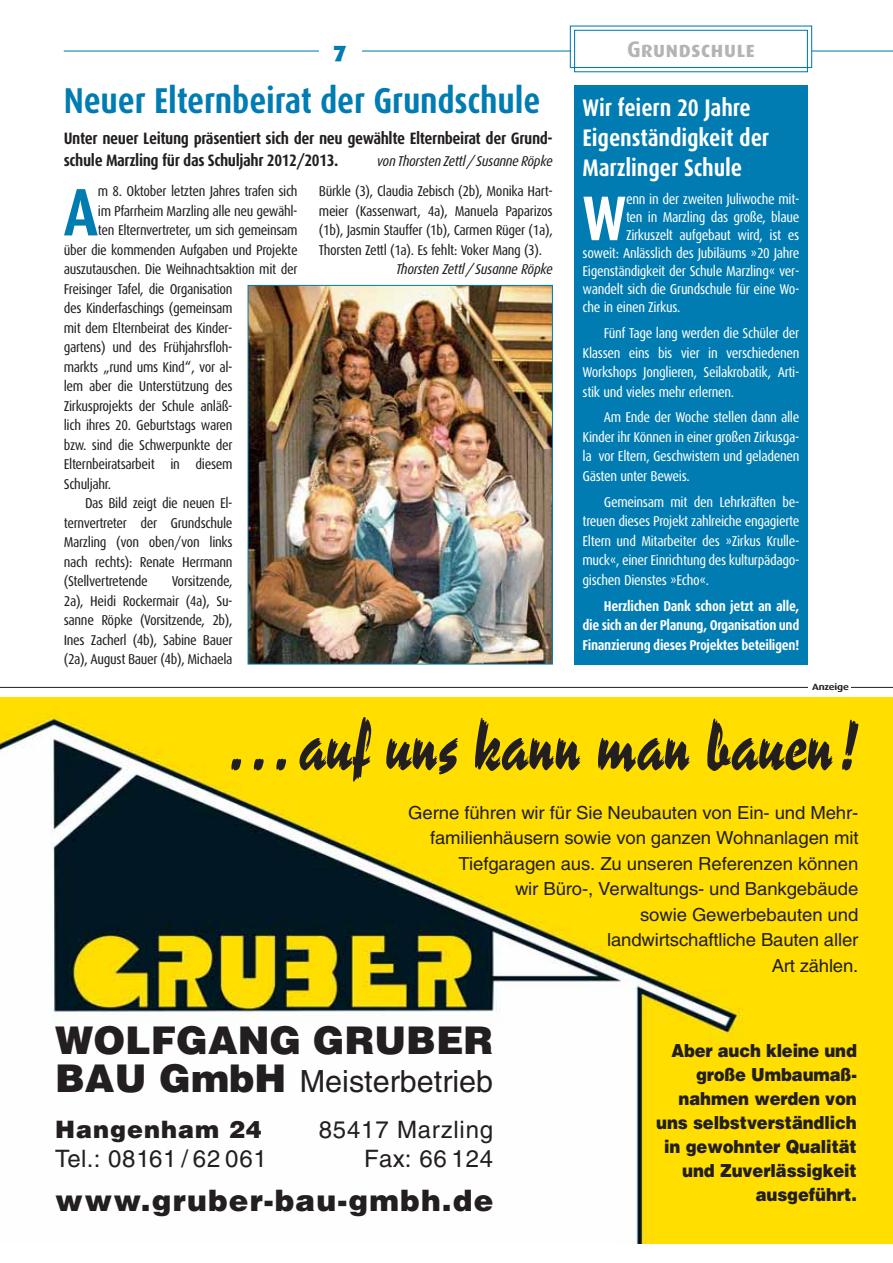
<style>
.page{position:relative;width:893px;height:1263px;background:#fff}
.page>*{position:absolute;margin:0;border:0;box-sizing:border-box;transform-origin:0 0}
.t1{font:67.5px "Reporter Two";color:#231f20}
.t2{font:700 67.2px "Dax Condensed";color:#007cb2}
.t3{font:700 63.15px "Dax Condensed";color:#fff}
.t4{font:900 38.25px "Helvetica";color:#231f20}
.t5{font:700 36px "Dax Condensed";letter-spacing:-.005em;color:#007cb2}
.t6{font:30.6px "Helvetica";color:#231f20}
.t7{font:900 29.55px "Helvetica";letter-spacing:.04em;color:#231f20}
.t8{font:700 24px/30px "Dax Condensed";letter-spacing:-.005em;color:#fff}
.t9{font:24px "Helvetica";letter-spacing:.035em;color:#231f20}
.t10{font:900 24px "Helvetica";letter-spacing:.04em;color:#231f20}
.t11{font:22.5px "Dax Bold Caps";color:#b2b4b6}
.t12{font:22.5px "Dax Black Caps";color:#007cb2}
.t13{font:18px/25.5px "Helvetica";letter-spacing:-.005em;color:#231f20;text-align:right}
.t14{font:900 18px/24px "Helvetica";letter-spacing:-.005em;color:#231f20;text-align:right;scale:.91 1}
.t15{font:700 16.5px/22.5px "Dax Condensed";letter-spacing:-.025em;color:#231f20}
.t16{font:14.25px/19.5px "Dax Condensed";letter-spacing:-.025em;color:#231f20;text-align:justify}
.t17{font:14.25px/19.5px "Dax Condensed";letter-spacing:-.025em;color:#fff;text-align:justify}
.t18{font:700 14.25px/19.5px "Dax Condensed";letter-spacing:-.025em;color:#fff;text-align:justify}
.t19{font:italic 14.25px "Dax Condensed";letter-spacing:-.025em;color:#231f20}
.t20{font:700 9px "Dax Wide";letter-spacing:-.02em;color:#231f20}
.s1{font-weight:900;font-size:38.25px}
</style>
<div class="page">
<hr style="left:64px;top:50px;width:829px;height:2px;background:#007cb2">
<svg style="left:569px;top:25px;width:244px;height:48px"></svg>
<div style="left:319px;top:30px;width:42px;height:42px;background:#fff"></div>
<img style="left:0;top:697px;width:893px;height:547px">
<hr style="left:0;top:687px;width:893px;height:1px;background:#231f20">
<div style="left:808px;top:683px;width:42px;height:10px;background:#fff"></div>
<img style="left:250px;top:287px;width:301px;height:375px">
<div style="left:248px;top:285px;width:305px;height:379px;border:1px solid #007cb2"></div>
<div style="left:574px;top:85px;width:234px;height:579px;background:#007cb2"></div>
<h3 class="t12" style="left:334px;top:37px;width:15px">7</h3>
<h3 class="t11" style="left:627px;top:36px;width:129px">Grundschule</h3>
<h3 class="t5" style="left:64px;top:83px;width:478px">Neuer Elternbeirat der Grundschule</h3>
<p class="t15" style="left:64px;top:127px;width:490px">Unter neuer Leitung präsentiert sich der neu gewählte Elternbeirat der Grund&shy;schule Marzling für das Schuljahr 2012/2013.</p>
<p class="t19" style="left:377px;top:154px;width:177px">von Thorsten Zettl/ Susanne Röpke</p>
<p class="t16" style="left:319px;top:182px;width:235px">Bürkle (3), Claudia Zebisch (2b), Monika Hart&shy;meier (Kassenwart, 4a), Manuela Paparizos (1b), Jasmin Stauffer (1b), Carmen Rüger (1a), Thorsten Zettl (1a). Es fehlt: Voker Mang (3).</p>
<p class="t19" style="left:396px;top:262px;width:158px">Thorsten Zettl/ Susanne Röpke</p>
<h2 class="t2" style="left:64px;top:178px;width:36px">A</h2>
<p class="t16" style="left:98px;top:182px;width:201px">m 8. Oktober letzten Jahres trafen sich</p>
<p class="t16" style="left:98px;top:202px;width:201px">im Pfarrheim Marzling alle neu gewähl-</p>
<p class="t16" style="left:98px;top:221px;width:201px">ten Elternvertreter, um sich gemeinsam</p>
<p class="t16" style="left:64px;top:241px;width:235px">über die kommenden Aufgaben und Projekte</p>
<p class="t16" style="left:64px;top:260px;width:235px">auszutauschen. Die Weihnachtsaktion mit der</p>
<p class="t16" style="left:64px;top:280px;width:170px">Freisinger Tafel, die Organisation</p>
<p class="t16" style="left:64px;top:299px;width:170px">des Kinderfaschings (gemeinsam</p>
<p class="t16" style="left:64px;top:319px;width:170px">mit dem Elternbeirat des Kinder-</p>
<p class="t16" style="left:64px;top:338px;width:170px">gartens) und des Frühjahrsfloh-</p>
<p class="t16" style="left:64px;top:358px;width:170px">markts „rund ums Kind“, vor al-</p>
<p class="t16" style="left:64px;top:377px;width:170px">lem aber die Unterstützung des</p>
<p class="t16" style="left:64px;top:397px;width:170px">Zirkusprojekts der Schule anläß-</p>
<p class="t16" style="left:64px;top:416px;width:170px">lich ihres 20. Geburtstags waren</p>
<p class="t16" style="left:64px;top:436px;width:170px">bzw. sind die Schwerpunkte der</p>
<p class="t16" style="left:64px;top:455px;width:170px">Elternbeiratsarbeit in diesem</p>
<p class="t16" style="left:64px;top:475px;width:49px">Schuljahr.</p>
<p class="t16" style="left:85px;top:494px;width:149px">Das Bild zeigt die neuen El-</p>
<p class="t16" style="left:64px;top:514px;width:170px">ternvertreter der Grundschule</p>
<p class="t16" style="left:64px;top:533px;width:170px">Marzling (von oben/von links</p>
<p class="t16" style="left:64px;top:553px;width:170px">nach rechts): Renate Herrmann</p>
<p class="t16" style="left:64px;top:572px;width:86px">(Stellvertretende</p>
<p class="t16" style="left:64px;top:572px;width:170px;text-indent:108px">Vorsitzende, 2a), Heidi Rockermair (4a), Su&shy;sanne Röpke (Vorsitzende, 2b), Ines Zacherl (4b), Sabine Bauer (2a), August Bauer (4b), Michaela</p>
<h3 class="t8" style="left:583px;top:93px;width:188px">Wir feiern 20 Jahre<br>Eigenständigkeit der<br>Marzlinger Schule</h3>
<h3 class="t3" style="left:583px;top:187px;width:45px">W</h3>
<p class="t17" style="left:626px;top:190px;width:175px">enn in der zweiten Juliwoche mit-</p>
<p class="t17" style="left:626px;top:208px;width:175px">ten in Marzling das große, blaue</p>
<p class="t17" style="left:626px;top:226px;width:175px">Zirkuszelt aufgebaut wird, ist es</p>
<p class="t17" style="left:583px;top:244px;width:218px">soweit: Anlässlich des Jubiläums »20 Jahre</p>
<p class="t17" style="left:583px;top:262px;width:218px">Eigenständigkeit der Schule Marzling« ver-</p>
<p class="t17" style="left:583px;top:280px;width:218px">wandelt sich die Grundschule für eine Wo-</p>
<p class="t17" style="left:583px;top:298px;width:99px">che in einen Zirkus.</p>
<p class="t17" style="left:583px;top:324px;width:218px;text-indent:21px">Fünf Tage lang werden die Schüler der Klassen eins bis vier in verschiedenen Workshops Jonglieren, Seilakrobatik, Arti&shy;stik und vieles mehr erlernen.</p>
<p class="t17" style="left:583px;top:408px;width:218px;text-indent:21px">Am Ende der Woche stellen dann alle Kinder ihr Können in einer großen Zirkusga&shy;la vor Eltern, Geschwistern und geladenen Gästen unter Beweis.</p>
<p class="t17" style="left:583px;top:493px;width:218px;text-indent:21px">Gemeinsam mit den Lehrkräften be&shy;treuen dieses Projekt zahlreiche engagierte Eltern und Mitarbeiter des »Zirkus Krulle&shy;muck«, einer Einrichtung des kulturpädago&shy;gischen Dienstes »Echo«.</p>
<p class="t18" style="left:583px;top:597px;width:218px;text-indent:21px">Herzlichen Dank schon jetzt an alle, die sich an der Planung, Organisation und Finanzierung dieses Projektes beteiligen!</p>
<p class="t20" style="left:812px;top:681px;width:38px">Anzeige</p>
<h1 class="t1" style="left:225px;top:703px;width:634px">…auf uns kann man bauen!</h1>
<p class="t13" style="left:408px;top:802px;width:452px">Gerne führen wir für Sie Neubauten von Ein- und Mehr&shy;familienhäusern sowie von ganzen Wohnanlagen mit Tiefgaragen aus. Zu unseren Referenzen können<br>wir Büro-, Verwaltungs- und Bankgebäude<br>sowie Gewerbebauten und<br>landwirtschaftliche Bauten aller<br>Art zählen.</p>
<h3 class="t4" style="left:55px;top:1020px;width:439px">WOLFGANG GRUBER</h3>
<h3 class="t6" style="left:55px;top:1069px;width:439px"><span class="s1">BAU GmbH</span> Meisterbetrieb</h3>
<h3 class="t10" style="left:55px;top:1117px;width:208px">Hangenham 24</h3>
<h3 class="t9" style="left:319px;top:1121px;width:176px">85417 Marzling</h3>
<h3 class="t9" style="left:55px;top:1149px;width:213px">Tel.: 08161 / 62 061</h3>
<h3 class="t9" style="left:364px;top:1149px;width:131px">Fax: 66 124</h3>
<p class="t14" style="left:656px;top:1038px;width:222px">Aber auch kleine und große Umbaumaß&shy;nahmen werden von uns selbstverständlich in gewohnter Qualität und Zuverlässigkeit</p>
<h3 class="t7" style="left:55px;top:1185px;width:440px">www.gruber-bau-gmbh.de</h3>
<p class="t14" style="left:756px;top:1182px;width:113px">ausgeführt.</p>
</div>
